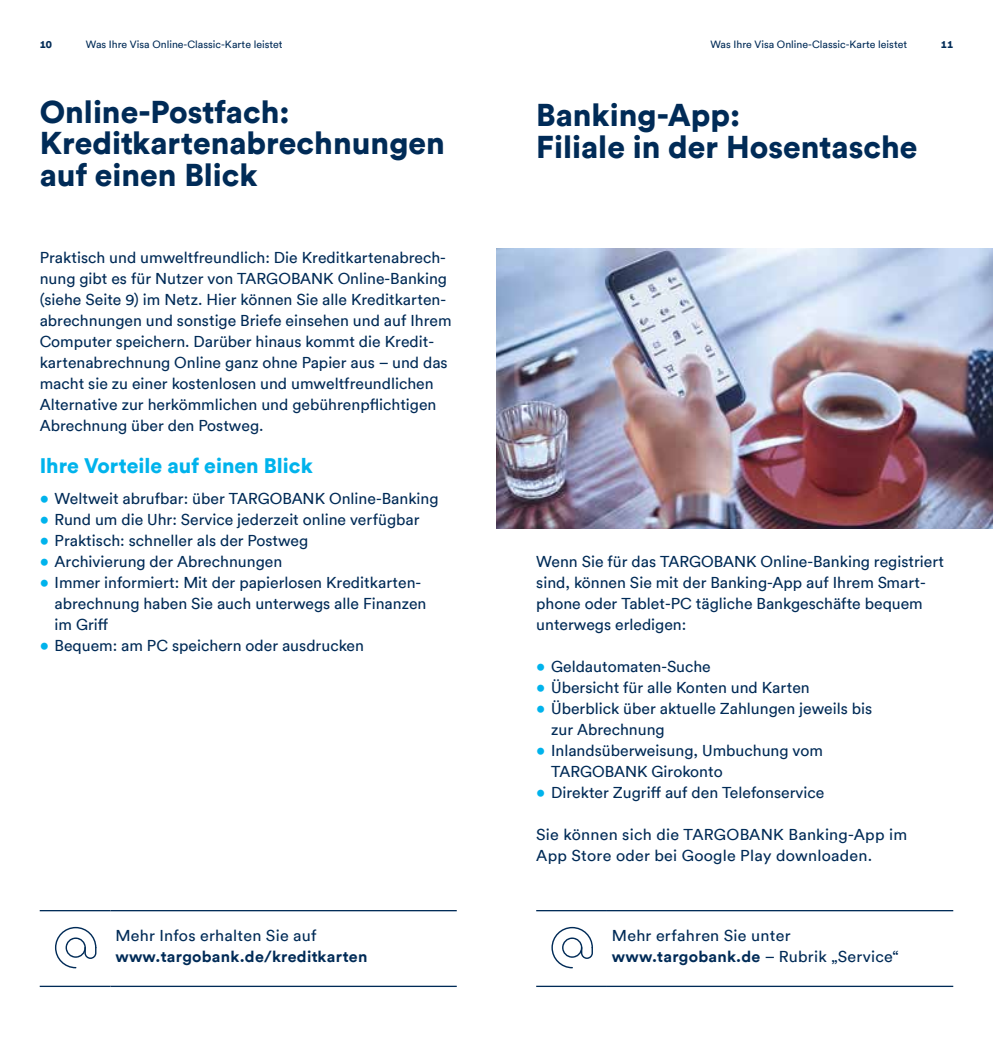
<style>
.page{position:relative;width:993px;height:1042px;background:#fff}
.page>*{position:absolute;margin:0;border:0;box-sizing:border-box;transform-origin:0 0}
.t1{font:900 31.5px/31.5px "Circular Pro TT";color:#002b57}
.t2{font:900 21px "Circular Pro TT";color:#00b3ec}
.t3{font:15.75px/21px "Circular Pro TT";color:#002b57}
.t4{font:700 15.75px "Circular Pro TT";letter-spacing:.015em;color:#002b57}
.t5{font:10.5px "Circular Pro TT";color:#002b57}
.t6{font:900 10.5px "Circular Pro TT";color:#002b57}
.s1{font-size:16.62px;color:#00b3ec}
.s2{font-weight:700}
</style>
<div class="page">
<hr style="left:40px;top:910px;width:70px;height:1px;background:#002b57">
<hr style="left:40px;top:985px;width:70px;height:2px;background:#002b57">
<hr style="left:110px;top:910px;width:346px;height:1px;background:#002b57">
<hr style="left:110px;top:985px;width:346px;height:2px;background:#002b57">
<svg style="left:55px;top:927px;width:41px;height:41px"></svg>
<hr style="left:536px;top:910px;width:70px;height:1px;background:#002b57">
<hr style="left:536px;top:985px;width:70px;height:2px;background:#002b57">
<hr style="left:606px;top:910px;width:346px;height:1px;background:#002b57">
<hr style="left:606px;top:985px;width:346px;height:2px;background:#002b57">
<svg style="left:551px;top:927px;width:41px;height:41px"></svg>
<img style="left:496px;top:248px;width:496px;height:280px">
<p class="t6" style="left:40px;top:37px;width:14px">10</p>
<p class="t5" style="left:86px;top:37px;width:198px">Was Ihre Visa Online-Classic-Karte leistet</p>
<p class="t6" style="left:940px;top:37px;width:14px">11</p>
<p class="t5" style="left:710px;top:37px;width:198px">Was Ihre Visa Online-Classic-Karte leistet</p>
<h1 class="t1" style="left:40px;top:94px;width:406px">Online-Postfach:<br>Kreditkartenabrechnungen auf einen Blick</h1>
<p class="t3" style="left:40px;top:246px;width:413px">Praktisch und umweltfreundlich: Die Kreditkartenabrech&shy;nung gibt es für Nutzer von TARGOBANK Online-Banking (siehe Seite 9) im Netz. Hier können Sie alle Kreditkarten&shy;abrechnungen und sonstige Briefe einsehen und auf Ihrem Computer speichern. Darüber hinaus kommt die Kredit&shy;kartenabrechnung Online ganz ohne Papier aus – und das macht sie zu einer kostenlosen und umweltfreundlichen Alternative zur herkömmlichen und gebührenpflichtigen Abrechnung über den Postweg.</p>
<h2 class="t2" style="left:40px;top:450px;width:274px">Ihre Vorteile auf einen Blick</h2>
<p class="t3" style="left:40px;top:487px;width:400px"><span class="s1">•</span> Weltweit abrufbar: über TARGOBANK Online-Banking</p>
<p class="t3" style="left:40px;top:508px;width:381px"><span class="s1">•</span> Rund um die Uhr: Service jederzeit online verfügbar</p>
<p class="t3" style="left:40px;top:529px;width:270px"><span class="s1">•</span> Praktisch: schneller als der Postweg</p>
<p class="t3" style="left:40px;top:550px;width:244px"><span class="s1">•</span> Archivierung der Abrechnungen</p>
<p class="t3" style="left:55px;top:571px;width:373px;text-indent:-15px"><span class="s1">•</span> Immer informiert: Mit der papierlosen Kreditkarten&shy;abrechnung haben Sie auch unterwegs alle Finanzen im Griff</p>
<p class="t3" style="left:40px;top:634px;width:325px"><span class="s1">•</span> Bequem: am PC speichern oder ausdrucken</p>
<p class="t3" style="left:115px;top:924px;width:203px">Mehr Infos erhalten Sie auf</p>
<p class="t4" style="left:115px;top:945px;width:253px">www.targobank.de/kreditkarten</p>
<h1 class="t1" style="left:536px;top:98px;width:382px">Banking-App:<br>Filiale in der Hosentasche</h1>
<p class="t3" style="left:536px;top:550px;width:409px">Wenn Sie für das TARGOBANK Online-Banking registriert sind, können Sie mit der Banking-App auf Ihrem Smart&shy;phone oder Tablet-PC tägliche Bankgeschäfte bequem unterwegs erledigen:</p>
<p class="t3" style="left:536px;top:655px;width:176px"><span class="s1">•</span> Geldautomaten-Suche</p>
<p class="t3" style="left:536px;top:676px;width:275px"><span class="s1">•</span> Übersicht für alle Konten und Karten</p>
<p class="t3" style="left:551px;top:697px;width:322px;text-indent:-15px"><span class="s1">•</span> Überblick über aktuelle Zahlungen jeweils bis zur Abrechnung</p>
<p class="t3" style="left:551px;top:739px;width:273px;text-indent:-15px"><span class="s1">•</span> Inlandsüberweisung, Umbuchung vom<br>TARGOBANK Girokonto</p>
<p class="t3" style="left:536px;top:781px;width:289px"><span class="s1">•</span> Direkter Zugriff auf den Telefonservice</p>
<p class="t3" style="left:536px;top:823px;width:372px">Sie können sich die TARGOBANK Banking-App im<br>App Store oder bei Google Play downloaden.</p>
<p class="t3" style="left:611px;top:924px;width:288px">Mehr erfahren Sie unter <span class="s2">www.targobank.de</span> – Rubrik „Service“</p>
</div>
